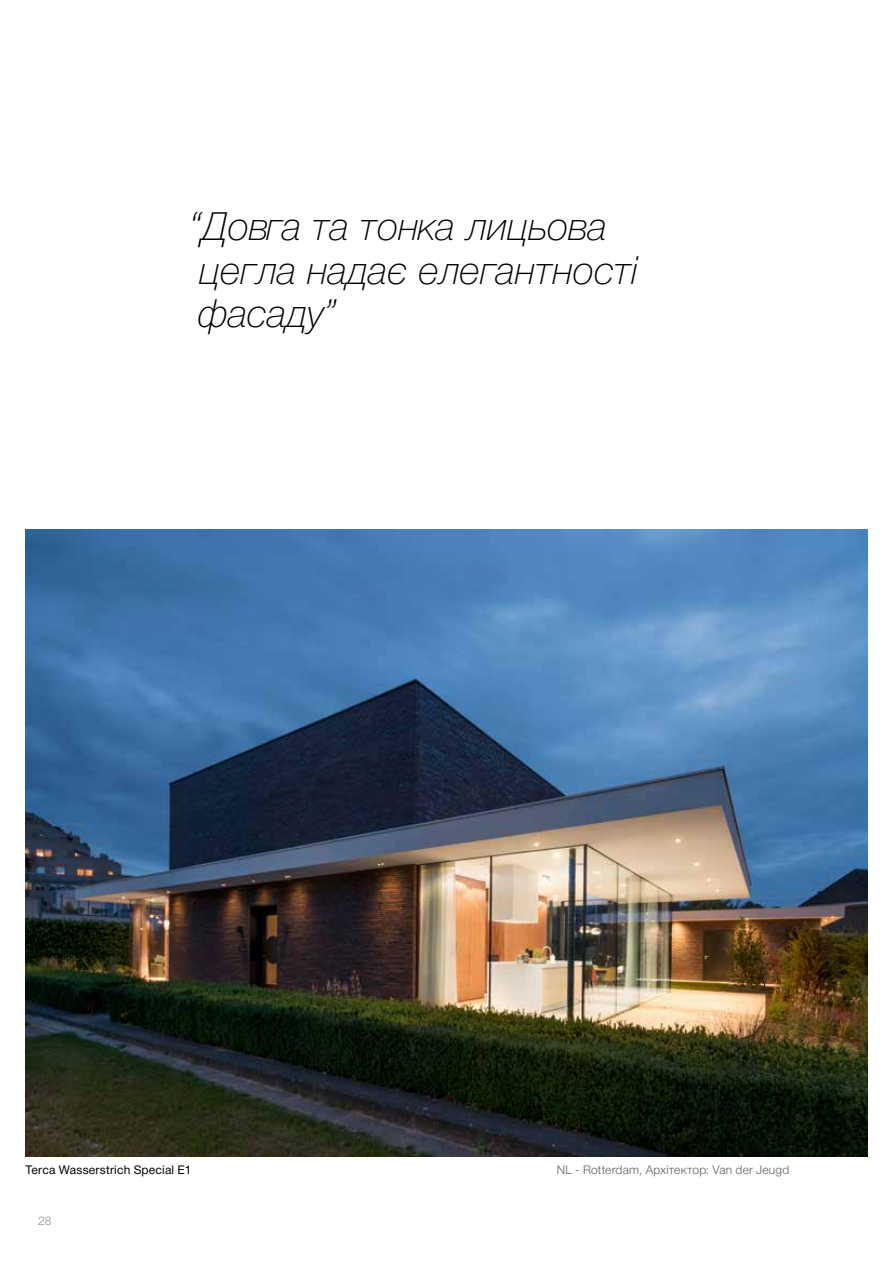
<style>
.page{position:relative;width:893px;height:1263px;background:#fff}
.page>*{position:absolute;margin:0;border:0;box-sizing:border-box;transform-origin:0 0}
.t1{font:italic 100 39px/43.5px "Helvetica Neue Cyr";color:#000}
.t2{font:300 12px "Helvetica Neue Cyr";letter-spacing:.015em;color:#626261}
.t3{font:12px "Helvetica Neue Cyr";letter-spacing:.015em;color:#000}
.t4{font:300 12px "Helvetica Neue Cyr";color:#919291}
</style>
<div class="page">
<img style="left:26px;top:530px;width:841px;height:627px">
<p class="t1" style="left:190px;top:205px;width:450px">“Довга та тонка лицьова цегла надає елегантності фасаду”</p>
<p class="t3" style="left:26px;top:1163px;width:167px">Terca Wasserstrich Special E1</p>
<p class="t2" style="left:557px;top:1163px;width:234px">NL - Rotterdam, Архітектор: Van der Jeugd</p>
<p class="t4" style="left:38px;top:1214px;width:15px">28</p>
</div>
